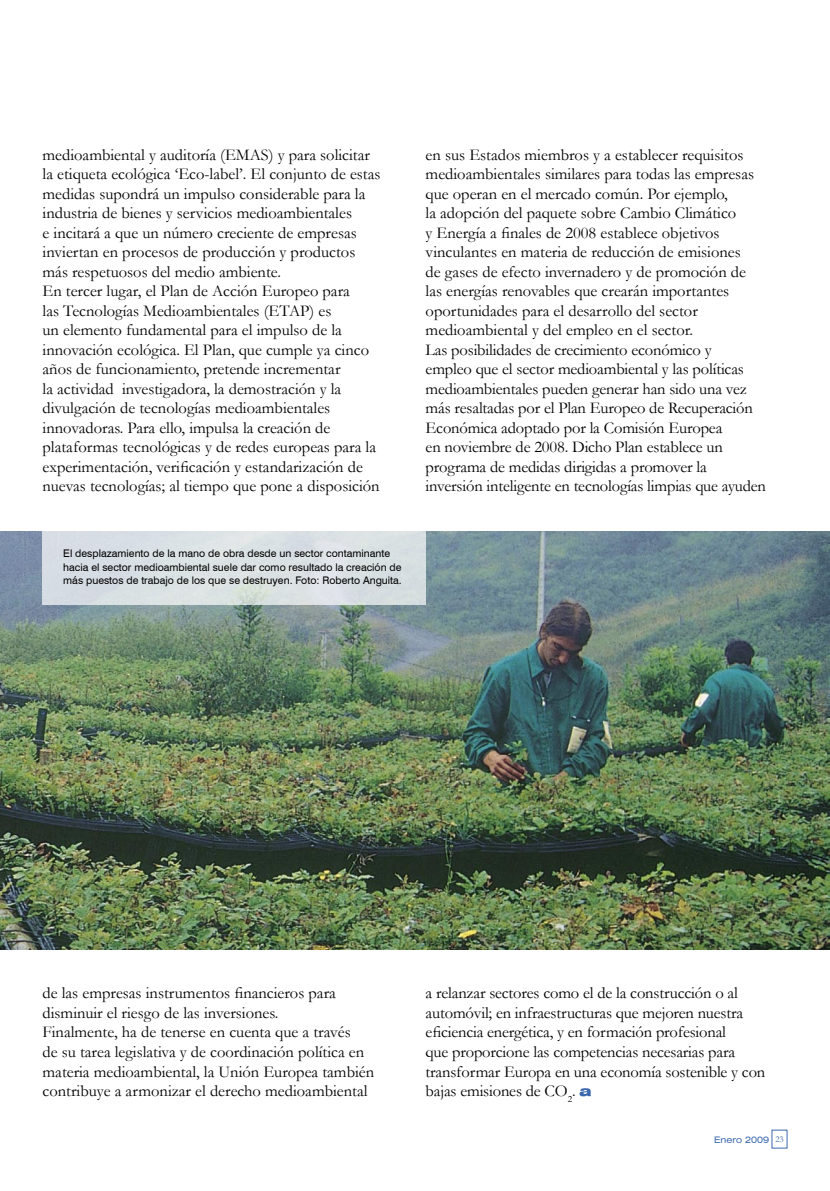
<style>
.page{position:relative;width:830px;height:1191px;background:#fff}
.page>*{position:absolute;margin:0;border:0;box-sizing:border-box;transform-origin:0 0}
.Texto_general{font:16.5px/19.5px "Garamond";color:#000}
.Pie_de_Fotos{font:10.5px/13.5px "Swiss 721 BT";color:#000}
.t1{font:expanded 9px "Swiss 721 BT";color:#3c68ae}
.s1{font-family:"Garamond";font-stretch:normal}
</style>
<div class="page">
<svg style="left:579px;top:1088px;width:11px;height:8px"></svg>
<img style="left:0;top:531px;width:829px;height:418px">
<div style="left:43px;top:531px;width:382px;height:74px;background:#d9e1e4"></div>
<p class="Texto_general" style="left:43px;top:144px;width:339px">medioambiental y auditoría (EMAS) y para solicitar la etiqueta ecológica ‘Eco-label’. El conjunto de estas medidas supondrá un impulso considerable para la industria de bienes y servicios medioambientales<br>e incitará a que un número creciente de empresas inviertan en procesos de producción y productos más respetuosos del medio ambiente.</p>
<p class="Texto_general" style="left:43px;top:281px;width:338px">En tercer lugar, el Plan de Acción Europeo para<br>las Tecnologías Medioambientales (ETAP) es<br>un elemento fundamental para el impulso de la innovación ecológica. El Plan, que cumple ya cinco años de funcionamiento, pretende incrementar<br>la actividad investigadora, la demostración y la divulgación de tecnologías medioambientales innovadoras. Para ello, impulsa la creación de plataformas tecnológicas y de redes europeas para la experimentación, verificación y estandarización de nuevas tecnologías; al tiempo que pone a disposición</p>
<p class="Pie_de_Fotos" style="left:63px;top:546px;width:340px">El desplazamiento de la mano de obra desde un sector contaminante hacia el sector medioambiental suele dar como resultado la creación de más puestos de trabajo de los que se destruyen. Foto: Roberto Anguita.</p>
<p class="Texto_general" style="left:425px;top:144px;width:330px">en sus Estados miembros y a establecer requisitos medioambientales similares para todas las empresas que operan en el mercado común. Por ejemplo,<br>la adopción del paquete sobre Cambio Climático<br>y Energía a finales de 2008 establece objetivos vinculantes en materia de reducción de emisiones de gases de efecto invernadero y de promoción de las energías renovables que crearán importantes oportunidades para el desarrollo del sector medioambiental y del empleo en el sector.</p>
<p class="Texto_general" style="left:425px;top:339px;width:342px">Las posibilidades de crecimiento económico y<br>empleo que el sector medioambiental y las políticas medioambientales pueden generar han sido una vez más resaltadas por el Plan Europeo de Recuperación Económica adoptado por la Comisión Europea<br>en noviembre de 2008. Dicho Plan establece un programa de medidas dirigidas a promover la inversión inteligente en tecnologías limpias que ayuden</p>
<p class="Texto_general" style="left:43px;top:983px;width:295px">de las empresas instrumentos financieros para disminuir el riesgo de las inversiones.</p>
<p class="Texto_general" style="left:43px;top:1022px;width:333px">Finalmente, ha de tenerse en cuenta que a través<br>de su tarea legislativa y de coordinación política en materia medioambiental, la Unión Europea también contribuye a armonizar el derecho medioambiental</p>
<p class="Texto_general" style="left:425px;top:983px;width:341px">a relanzar sectores como el de la construcción o al automóvil; en infraestructuras que mejoren nuestra eficiencia energética, y en formación profesional<br>que proporcione las competencias necesarias para transformar Europa en una economía sostenible y con bajas emisiones de CO<sub>2</sub>.</p>
<p class="t1" style="left:713px;top:1134px;width:71px">Enero 2009 <span class="s1">23</span></p>
</div>
